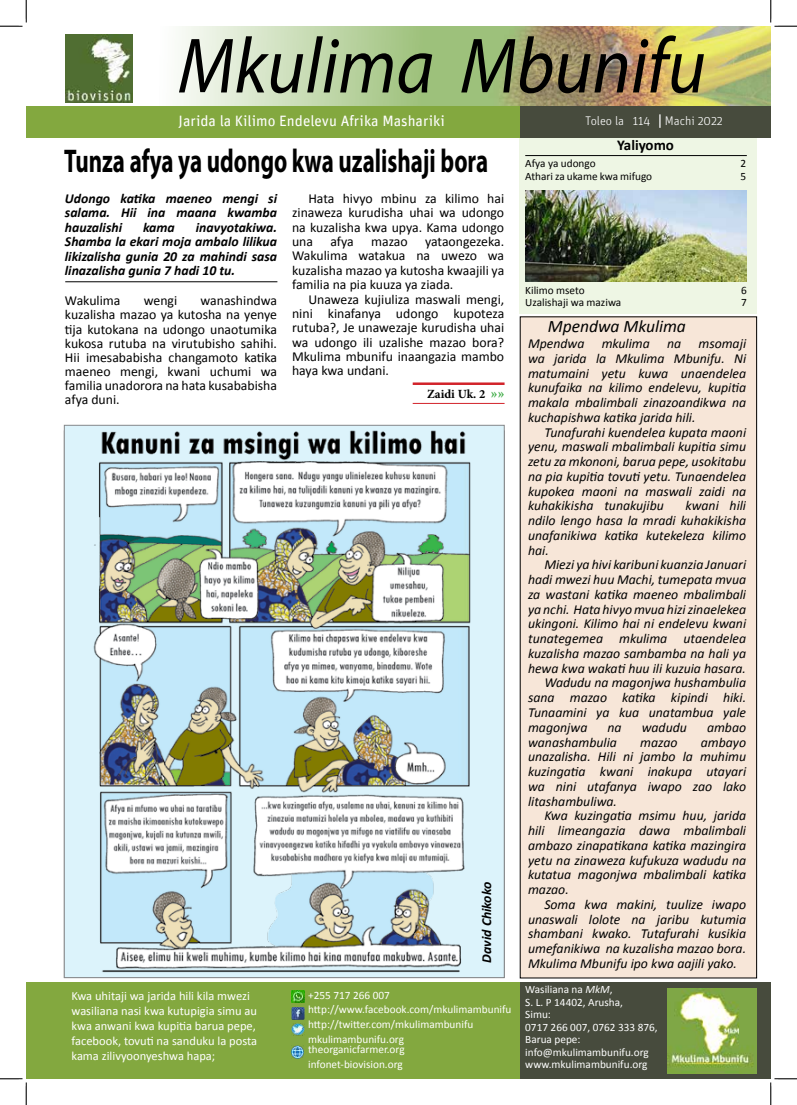
<style>
.page{position:relative;width:797px;height:1105px;background:#fff}
.page>*{position:absolute;margin:0;border:0;box-sizing:border-box;transform-origin:0 0}
.t1{font:italic 79.12px "Myriad Pro";color:#000;scale:.91 1}
.t2{font:700 33px "Myriad Pro";color:#000;scale:.7 1}
.t3{font:italic 17.5px "Calibri";color:#000}
.t4{font:15px "Unit";color:#fff}
.t5{font:700 15px "Calibri";color:#000}
.t6{font:italic 13.75px/14.8px "Calibri";color:#000;text-align:justify}
.t7{font:13.75px/14.4px "Calibri";color:#000;text-align:justify}
.t8{font:italic 700 13.75px/14.4px "Calibri";color:#000;text-align:justify}
.t9{font:12.5px/15px "Calibri";color:#fff}
.t10{font:300 12.5px "Unit OT";color:#fff}
.t11{font:700 12.5px "Minion Pro";letter-spacing:.005em;color:#000}
.t12{font:11.25px/12.5px "Calibri";color:#fff}
.t13{font:11.25px "Calibri";color:#000}
.s1{font-size:15px;color:#41ad49}
.s2{font-style:italic}
</style>
<div class="page">
<svg style="left:179px;top:26px;width:591px;height:80px;background:#bcc38d"></svg>
<div style="left:519px;top:119px;width:238px;height:195px;background:#eef6e4"></div>
<div style="left:520px;top:317px;width:236px;height:661px;background:#f7e6d8"></div>
<div style="left:520px;top:316px;width:237px;height:662px;border:1px solid #000"></div>
<div style="left:519px;top:106px;width:251px;height:32px;background:#474b3d"></div>
<div style="left:519px;top:982px;width:251px;height:97px;background:#474b3d"></div>
<div style="left:26px;top:982px;width:493px;height:97px;background:#83a83f"></div>
<img style="left:65px;top:35px;width:68px;height:67px">
<div style="left:26px;top:106px;width:493px;height:32px;background:#83a83f"></div>
<svg style="left:659px;top:114px;width:1px;height:14px"></svg>
<svg style="left:292px;top:990px;width:12px;height:46px"></svg>
<svg style="left:292px;top:1046px;width:12px;height:12px"></svg>
<hr style="left:525px;top:155px;width:221px;height:1px;background:#000">
<img style="left:525px;top:191px;width:221px;height:90px">
<hr style="left:65px;top:281px;width:212px;height:1px;background:#000">
<hr style="left:412px;top:382px;width:92px;height:3px;background:#d2232a">
<hr style="left:412px;top:403px;width:92px;height:1px;background:#d2232a">
<img style="left:667px;top:988px;width:90px;height:85px">
<div style="left:64px;top:425px;width:440px;height:552px;background:#dcf3fb"></div>
<img style="left:93px;top:430px;width:378px;height:543px">
<svg style="left:0;top:0;width:27px;height:27px"></svg>
<svg style="left:0;top:1078px;width:27px;height:27px"></svg>
<svg style="left:770px;top:0;width:27px;height:27px"></svg>
<svg style="left:770px;top:1078px;width:27px;height:27px"></svg>
<h1 class="t1" style="left:178px;top:17px;width:581px">Mkulima Mbunifu</h1>
<p class="t4" style="left:179px;top:112px;width:268px">Jarida la Kilimo Endelevu Afrika Mashariki</p>
<h2 class="t2" style="left:64px;top:139px;width:607px">Tunza afya ya udongo kwa uzalishaji bora</h2>
<p class="t8" style="left:65px;top:191px;width:214px">Udongo katika maeneo mengi si salama. Hii ina maana kwamba hauzalishi</p>
<p class="t8" style="left:65px;top:219px;width:214px;text-indent:131px">inavyotakiwa.<br>Shamba la ekari moja ambalo lilikua likizalisha gunia 20 za mahindi sasa linazalisha gunia 7 hadi 10 tu.</p>
<p class="t7" style="left:65px;top:293px;width:57px">Wakulima</p>
<p class="t7" style="left:144px;top:293px;width:35px">wengi</p>
<p class="t8" style="left:143px;top:219px;width:33px">kama</p>
<p class="t7" style="left:65px;top:293px;width:214px;text-indent:136px">wanashindwa kuzalisha mazao ya kutosha na yenye tija kutokana na udongo unaotumika kukosa rutuba na virutubisho sahihi.<br>Hii imesababisha changamoto katika maeneo mengi, kwani uchumi wa familia unadorora na hata kusababisha afya duni.</p>
<p class="t7" style="left:292px;top:191px;width:214px;text-indent:16px">Hata hivyo mbinu za kilimo hai zinaweza kurudisha uhai wa udongo na kuzalisha kwa upya. Kama udongo una</p>
<p class="t7" style="left:330px;top:234px;width:25px">afya</p>
<p class="t7" style="left:371px;top:234px;width:38px">mazao</p>
<p class="t7" style="left:292px;top:234px;width:214px;text-indent:133px">yataongezeka.<br>Wakulima watakua na uwezo wa kuzalisha mazao ya kutosha kwaajili ya familia na pia kuuza ya ziada.</p>
<p class="t7" style="left:292px;top:291px;width:214px;text-indent:16px">Unaweza kujiuliza maswali mengi, nini kinafanya udongo kupoteza rutuba?, Je unawezaje kurudisha uhai wa udongo ili uzalishe mazao bora?<br>Mkulima mbunifu inaangazia mambo haya kwa undani.</p>
<p class="t11" style="left:427px;top:385px;width:79px">Zaidi Uk. 2 <span class="s1">»»</span></p>
<p class="t9" style="left:71px;top:987px;width:187px">Kwa uhitaji wa jarida hili kila mwezi wasiliana nasi kwa kutupigia simu au kwa anwani kwa kupitia barua pepe, facebook, tovuti na sanduku la posta kama zilivyoonyeshwa hapa;</p>
<p class="t8" style="left:479px;top:963px;width:82px;rotate:-90deg">David Chikoko</p>
<p class="t12" style="left:308px;top:988px;width:205px;line-height:13.8px">+255 717 266 007 http://www.facebook.com/mkulimambunifu</p>
<p class="t12" style="left:308px;top:1015px;width:167px;line-height:15.6px">http://twitter.com/mkulimambunifu mkulimambunifu.org</p>
<p class="t12" style="left:308px;top:1041px;width:98px;line-height:15px">theorganicfarmer.org infonet-biovision.org</p>
<p class="t10" style="left:585px;top:113px;width:139px">Toleo la 114 Machi 2022</p>
<p class="t5" style="left:617px;top:136px;width:58px">Yaliyomo</p>
<p class="t13" style="left:525px;top:157px;width:72px">Afya ya udongo</p>
<p class="t13" style="left:740px;top:157px;width:7px">2</p>
<p class="t13" style="left:525px;top:169px;width:128px">Athari za ukame kwa mifugo</p>
<p class="t13" style="left:740px;top:169px;width:7px">5</p>
<p class="t13" style="left:525px;top:283px;width:61px">Kilimo mseto</p>
<p class="t13" style="left:741px;top:283px;width:7px">6</p>
<p class="t13" style="left:525px;top:296px;width:98px">Uzalishaji wa maziwa</p>
<p class="t13" style="left:741px;top:296px;width:7px">7</p>
<p class="t3" style="left:547px;top:315px;width:140px">Mpendwa Mkulima</p>
<p class="t6" style="left:528px;top:335px;width:58px">Mpendwa</p>
<p class="t6" style="left:601px;top:335px;width:50px">mkulima</p>
<p class="t6" style="left:667px;top:335px;width:16px">na</p>
<p class="t6" style="left:528px;top:335px;width:219px;text-indent:170px">msomaji wa jarida la Mkulima Mbunifu. Ni matumaini yetu kuwa unaendelea kunufaika na kilimo endelevu, kupitia makala mbalimbali zinazoandikwa na kuchapishwa katika jarida hili.</p>
<p class="t6" style="left:528px;top:424px;width:219px;text-indent:16px">Tunafurahi kuendelea kupata maoni yenu, maswali mbalimbali kupitia simu zetu za mkononi, barua pepe, usokitabu na pia kupitia tovuti yetu. Tunaendelea kupokea maoni na maswali zaidi na kuhakikisha tunakujibu</p>
<p class="t6" style="left:528px;top:498px;width:219px;text-indent:157px">kwani hili ndilo lengo hasa la mradi kuhakikisha unafanikiwa katika kutekeleza kilimo hai.</p>
<p class="t6" style="left:544px;top:557px;width:203px">Miezi ya hivi karibuni kuanzia Januari</p>
<p class="t6" style="left:528px;top:572px;width:219px">hadi mwezi huu Machi, tumepata mvua</p>
<p class="t6" style="left:528px;top:586px;width:219px">za wastani katika maeneo mbalimbali</p>
<p class="t6" style="left:528px;top:601px;width:219px">ya nchi. Hata hivyo mvua hizi zinaelekea</p>
<p class="t6" style="left:528px;top:616px;width:219px">ukingoni. Kilimo hai ni endelevu kwani</p>
<p class="t6" style="left:528px;top:631px;width:219px">tunategemea mkulima utaendelea</p>
<p class="t6" style="left:528px;top:645px;width:219px">kuzalisha mazao sambamba na hali ya</p>
<p class="t6" style="left:528px;top:660px;width:219px">hewa kwa wakati huu ili kuzuia hasara.</p>
<p class="t6" style="left:544px;top:675px;width:203px">Wadudu na magonjwa hushambulia</p>
<p class="t6" style="left:528px;top:690px;width:219px">sana mazao katika kipindi hiki.</p>
<p class="t6" style="left:528px;top:704px;width:219px">Tunaamini ya kua unatambua yale</p>
<p class="t6" style="left:528px;top:719px;width:61px">magonjwa</p>
<p class="t6" style="left:607px;top:719px;width:16px">na</p>
<p class="t6" style="left:641px;top:719px;width:47px">wadudu</p>
<p class="t6" style="left:707px;top:719px;width:41px">ambao</p>
<p class="t6" style="left:528px;top:734px;width:90px">wanashambulia</p>
<p class="t6" style="left:640px;top:734px;width:39px">mazao</p>
<p class="t6" style="left:528px;top:734px;width:219px;text-indent:173px">ambayo unazalisha. Hili ni jambo la muhimu kuzingatia kwani inakupa utayari wa nini utafanya iwapo zao lako litashambuliwa.</p>
<p class="t6" style="left:528px;top:808px;width:219px;text-indent:16px">Kwa kuzingatia msimu huu, jarida hili limeangazia dawa mbalimbali ambazo zinapatikana katika mazingira yetu na zinaweza kufukuza wadudu na kutatua magonjwa mbalimbali katika mazao.</p>
<p class="t6" style="left:528px;top:896px;width:219px;text-indent:16px">Soma kwa makini, tuulize iwapo unaswali lolote na jaribu kutumia shambani kwako. Tutafurahi kusikia umefanikiwa na kuzalisha mazao bora.<br>Mkulima Mbunifu ipo kwa aajili yako.</p>
<p class="t12" style="left:525px;top:983px;width:134px">Wasiliana na <span class="s2">MkM</span>,<br>S. L. P 14402, Arusha,<br>Simu:<br>0717 266 007, 0762 333 876,<br>Barua pepe: info@mkulimambunifu.org www.mkulimambunifu.org</p>
</div>
